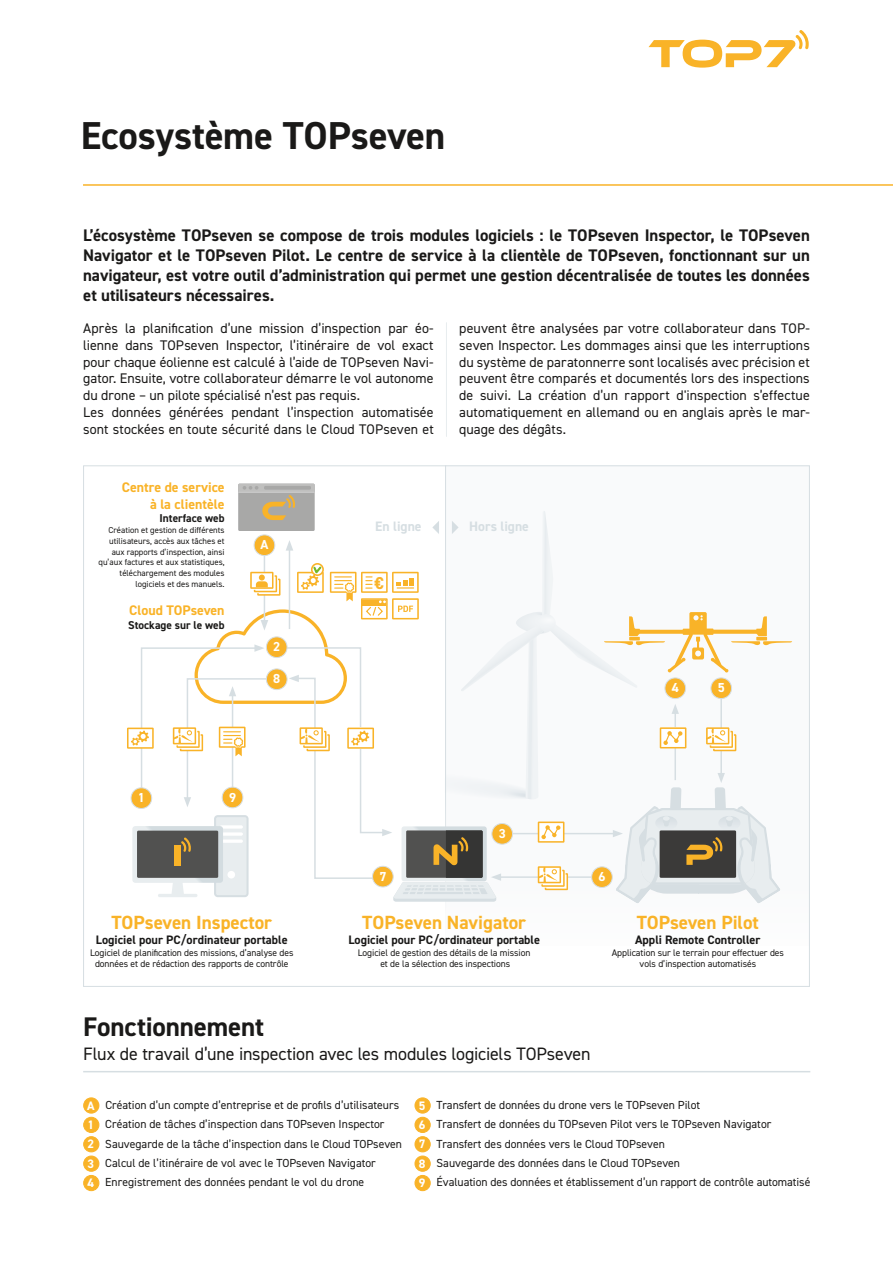
<style>
.page{position:relative;width:893px;height:1263px;background:#fff}
.page>*{position:absolute;margin:0;border:0;box-sizing:border-box;transform-origin:0 0}
.t1{font:700 39px "DIN2014";letter-spacing:-.005em;color:#1a1918}
.t2{font:700 27px "DIN2014";letter-spacing:-.005em;color:#1a1918}
.t3{font:700 19.05px "DIN2014";color:#f9b328}
.t4{font:18px "DIN2014";letter-spacing:-.01em;color:#1a1918}
.t5{font:700 17.25px "DIN2014";color:#f9b328}
.t6{font:700 16.8px/20.1px "DIN2014";color:#1a1918;text-align:justify}
.t7{font:13.95px/16.8px "DIN2014";letter-spacing:.005em;color:#1a1918}
.t8{font:700 13.95px/16.6px "DIN2014";color:#f9b328;text-align:right}
.t9{font:700 13.65px "DIN2014";color:#d6dee2}
.t10{font:700 13.05px "DIN2014";color:#fff}
.t11{font:700 12.3px "DIN2014";color:#1a1918}
.t12{font:11.7px/19.4px "DIN2014";color:#1a1918}
.t13{font:700 11.4px "DIN2014";color:#1a1918}
.t14{font:9.6px/11.4px "DIN2014";letter-spacing:-.005em;color:#1a1918;text-align:center}
.t15{font:8.7px/10.8px "DIN2014";color:#1a1918;text-align:right}
.s1{font-weight:700;font-size:12.3px;color:#fff}
</style>
<div class="page">
<hr style="left:446px;top:322px;width:1px;height:115px;background:#e8edef">
<svg style="left:648px;top:30px;width:161px;height:38px"></svg>
<div style="left:445px;top:466px;width:365px;height:480px;background:#f9fafb"></div>
<hr style="left:445px;top:465px;width:1px;height:481px;background:#d6dee2">
<svg style="left:127px;top:484px;width:665px;height:419px"></svg>
<div style="left:131px;top:788px;width:21px;height:20px;background:#f9b328;border-radius:50%"></div>
<div style="left:130px;top:787px;width:22px;height:22px;border:1px solid #d6dee2;border-radius:50%"></div>
<div style="left:266px;top:669px;width:21px;height:20px;background:#f9b328;border-radius:50%"></div>
<div style="left:266px;top:668px;width:22px;height:22px;border:1px solid #d6dee2;border-radius:50%"></div>
<div style="left:372px;top:866px;width:21px;height:21px;background:#f9b328;border-radius:50%"></div>
<div style="left:372px;top:866px;width:22px;height:21px;border:1px solid #d6dee2;border-radius:50%"></div>
<div style="left:222px;top:787px;width:21px;height:21px;background:#f9b328;border-radius:50%"></div>
<div style="left:222px;top:787px;width:21px;height:21px;border:1px solid #d6dee2;border-radius:50%"></div>
<div style="left:592px;top:867px;width:20px;height:20px;background:#f9b328;border-radius:50%"></div>
<div style="left:591px;top:866px;width:22px;height:22px;border:1px solid #d6dee2;border-radius:50%"></div>
<div style="left:492px;top:823px;width:20px;height:21px;background:#f9b328;border-radius:50%"></div>
<div style="left:491px;top:823px;width:22px;height:22px;border:1px solid #d6dee2;border-radius:50%"></div>
<div style="left:711px;top:678px;width:20px;height:20px;background:#f9b328;border-radius:50%"></div>
<div style="left:710px;top:677px;width:22px;height:22px;border:1px solid #d6dee2;border-radius:50%"></div>
<div style="left:665px;top:678px;width:21px;height:20px;background:#f9b328;border-radius:50%"></div>
<div style="left:664px;top:677px;width:22px;height:22px;border:1px solid #d6dee2;border-radius:50%"></div>
<div style="left:266px;top:637px;width:21px;height:20px;background:#f9b328;border-radius:50%"></div>
<div style="left:266px;top:636px;width:22px;height:22px;border:1px solid #d6dee2;border-radius:50%"></div>
<div style="left:254px;top:535px;width:21px;height:21px;background:#f9b328;border-radius:50%"></div>
<div style="left:254px;top:534px;width:21px;height:22px;border:1px solid #d6dee2;border-radius:50%"></div>
<hr style="left:83px;top:184px;width:810px;height:2px;background:#f9b328">
<hr style="left:83px;top:1071px;width:727px;height:1px;background:#d6dee2">
<div style="left:84px;top:1098px;width:15px;height:15px;background:#f9b328;border-radius:50%"></div>
<div style="left:83px;top:1097px;width:16px;height:16px;border:1px solid #f9b328;border-radius:50%"></div>
<div style="left:84px;top:1117px;width:15px;height:15px;background:#f9b328;border-radius:50%"></div>
<div style="left:83px;top:1117px;width:16px;height:16px;border:1px solid #f9b328;border-radius:50%"></div>
<div style="left:84px;top:1137px;width:15px;height:15px;background:#f9b328;border-radius:50%"></div>
<div style="left:83px;top:1136px;width:16px;height:16px;border:1px solid #f9b328;border-radius:50%"></div>
<div style="left:84px;top:1156px;width:15px;height:15px;background:#f9b328;border-radius:50%"></div>
<div style="left:83px;top:1155px;width:16px;height:17px;border:1px solid #f9b328;border-radius:50%"></div>
<div style="left:84px;top:1175px;width:15px;height:16px;background:#f9b328;border-radius:50%"></div>
<div style="left:83px;top:1175px;width:16px;height:16px;border:1px solid #f9b328;border-radius:50%"></div>
<div style="left:415px;top:1098px;width:15px;height:15px;background:#f9b328;border-radius:50%"></div>
<div style="left:414px;top:1097px;width:17px;height:16px;border:1px solid #f9b328;border-radius:50%"></div>
<div style="left:415px;top:1117px;width:15px;height:15px;background:#f9b328;border-radius:50%"></div>
<div style="left:414px;top:1117px;width:17px;height:16px;border:1px solid #f9b328;border-radius:50%"></div>
<div style="left:415px;top:1137px;width:15px;height:15px;background:#f9b328;border-radius:50%"></div>
<div style="left:414px;top:1136px;width:17px;height:16px;border:1px solid #f9b328;border-radius:50%"></div>
<div style="left:415px;top:1156px;width:15px;height:15px;background:#f9b328;border-radius:50%"></div>
<div style="left:414px;top:1155px;width:17px;height:17px;border:1px solid #f9b328;border-radius:50%"></div>
<div style="left:415px;top:1175px;width:15px;height:16px;background:#f9b328;border-radius:50%"></div>
<div style="left:414px;top:1175px;width:17px;height:16px;border:1px solid #f9b328;border-radius:50%"></div>
<h1 class="t1" style="left:81px;top:110px;width:366px">Ecosystème TOPseven</h1>
<p class="t6" style="left:83px;top:225px;width:728px">L’écosystème TOPseven se compose de trois modules logiciels : le TOPseven Inspector, le TOPseven Navigator et le TOPseven Pilot. Le centre de service à la clientèle de TOPseven, fonctionnant sur un navigateur, est votre outil d’administration qui permet une gestion décentralisée de toutes les données et utilisateurs nécessaires.</p>
<p class="t7" style="left:83px;top:320px;width:352px">Après la planification d’une mission d’inspection par éo&shy;lienne dans TOPseven Inspector, l’itinéraire de vol exact pour chaque éolienne est calculé à l’aide de TOPseven Navi&shy;gator. Ensuite, votre collaborateur démarre le vol autonome du drone – un pilote spécialisé n’est pas requis.<br>Les données générées pendant l’inspection automatisée sont stockées en toute sécurité dans le Cloud TOPseven et</p>
<p class="t7" style="left:459px;top:320px;width:352px;text-align:justify">peuvent être analysées par votre collaborateur dans TOP&shy;seven Inspector. Les dommages ainsi que les interruptions du système de paratonnerre sont localisés avec précision et peuvent être comparés et documentés lors des inspections de suivi. La création d’un rapport d'inspection s’effectue automatiquement en allemand ou en anglais après le mar&shy;quage des dégâts.</p>
<p class="t8" style="left:122px;top:479px;width:104px">Centre de service à la clientèle</p>
<p class="t13" style="left:160px;top:511px;width:67px">Interface web</p>
<p class="t15" style="left:99px;top:524px;width:128px">Création et gestion de différents utilisateurs, accès aux tâches et aux rapports d’inspection, ainsi qu’aux factures et aux statistiques, téléchargement des modules logiciels et des manuels.</p>
<p class="t8" style="left:129px;top:602px;width:97px">Cloud TOPseven</p>
<p class="t13" style="left:128px;top:617px;width:98px">Stockage sur le web</p>
<p class="t10" style="left:260px;top:536px;width:9px">A</p>
<p class="t10" style="left:273px;top:638px;width:9px">2</p>
<p class="t10" style="left:273px;top:670px;width:9px">8</p>
<p class="t10" style="left:138px;top:789px;width:9px">1</p>
<p class="t10" style="left:229px;top:788px;width:9px">9</p>
<h3 class="t3" style="left:112px;top:910px;width:162px">TOPseven Inspector</h3>
<p class="t11" style="left:96px;top:932px;width:193px">Logiciel pour PC/ordinateur portable</p>
<p class="t14" style="left:90px;top:946px;width:205px">Logiciel de planification des missions, d’analyse des données et de rédaction des rapports de contrôle</p>
<p class="t9" style="left:375px;top:517px;width:48px">En ligne</p>
<p class="t9" style="left:469px;top:517px;width:61px">Hors ligne</p>
<p class="t5" style="left:375px;top:571px;width:11px">€</p>
<p class="t10" style="left:379px;top:867px;width:9px">7</p>
<p class="t10" style="left:499px;top:825px;width:9px">3</p>
<h3 class="t3" style="left:362px;top:910px;width:165px">TOPseven Navigator</h3>
<p class="t11" style="left:348px;top:932px;width:193px">Logiciel pour PC/ordinateur portable</p>
<p class="t14" style="left:358px;top:946px;width:174px">Logiciel de gestion des détails de la mission et de la sélection des inspections</p>
<p class="t10" style="left:672px;top:679px;width:9px">4</p>
<p class="t10" style="left:718px;top:679px;width:9px">5</p>
<p class="t10" style="left:598px;top:868px;width:9px">6</p>
<h3 class="t3" style="left:637px;top:910px;width:124px">TOPseven Pilot</h3>
<p class="t11" style="left:635px;top:932px;width:127px">Appli Remote Controller</p>
<p class="t14" style="left:612px;top:946px;width:174px">Application sur le terrain pour effectuer des vols d’inspection automatisés</p>
<h2 class="t2" style="left:83px;top:1009px;width:182px">Fonctionnement</h2>
<p class="t4" style="left:83px;top:1043px;width:509px">Flux de travail d’une inspection avec les modules logiciels TOPseven</p>
<p class="t12" style="left:87px;top:1095px;width:316px"><span class="s1">A</span> Création d’un compte d’entreprise et de profils d’utilisateurs <span class="s1">1</span> Création de tâches d’inspection dans TOPseven Inspector<br><span class="s1">2</span> Sauvegarde de la tâche d’inspection dans le Cloud TOPseven <span class="s1">3</span> Calcul de l’itinéraire de vol avec le TOPseven Navigator<br><span class="s1">4</span> Enregistrement des données pendant le vol du drone</p>
<p class="t12" style="left:419px;top:1095px;width:393px"><span class="s1">5</span> Transfert de données du drone vers le TOPseven Pilot<br><span class="s1">6</span> Transfert de données du TOPseven Pilot vers le TOPseven Navigator<br><span class="s1">7</span> Transfert des données vers le Cloud TOPseven<br><span class="s1">8</span> Sauvegarde des données dans le Cloud TOPseven<br><span class="s1">9</span> Évaluation des données et établissement d’un rapport de contrôle automatisé</p>
</div>
